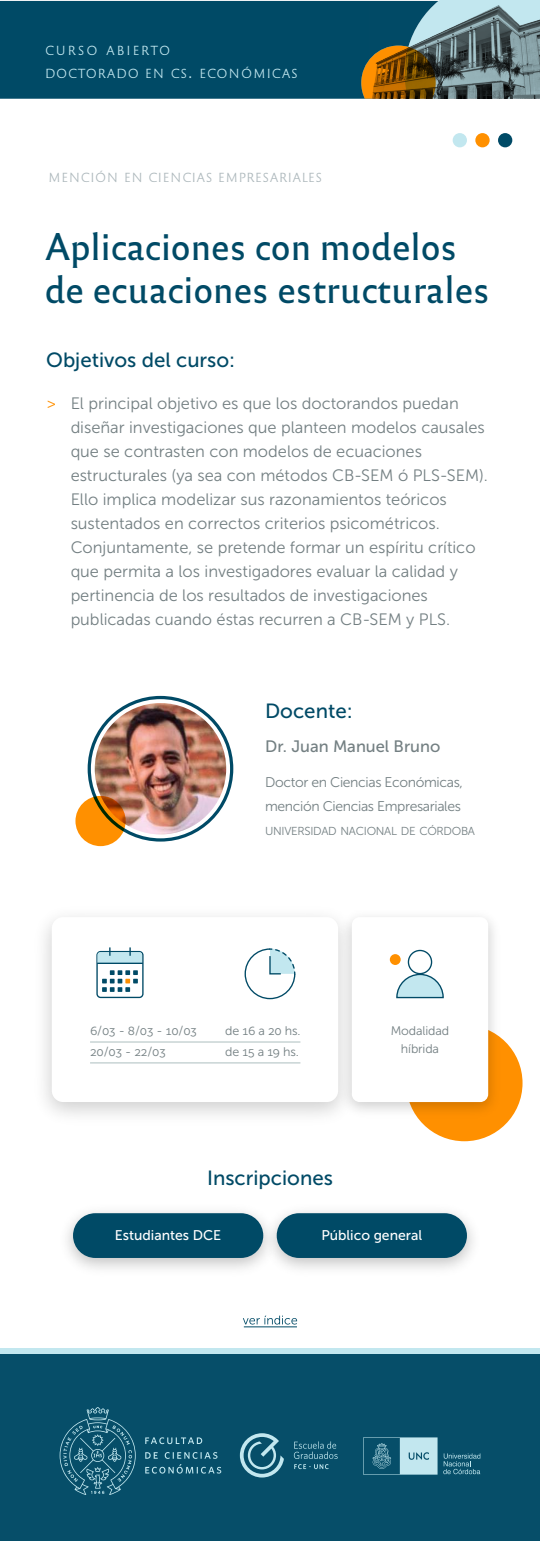
<style>
.page{position:relative;width:540px;height:1541px;background:#fff}
.page>*{position:absolute;margin:0;border:0;box-sizing:border-box;transform-origin:0 0}
.t1{font:36px/43.2px "Reforma 2018 Gris";color:#004a66}
.t2{font:20.5px "Museo Sans 500";color:#004a66}
.t3{font:16.5px/24px "Museo Sans 300";color:#737f82}
.t4{font:16.5px "Museo Sans 500";color:#737f82}
.t5{font:16.5px "Museo Sans 300";color:#ff9000}
.t6{font:14px/24px "Museo Sans 300";letter-spacing:-.025em;color:#737f82}
.t7{font:14px "Museo Sans 500";color:#fff}
.t8{font:12.5px/21px "Museo Sans 300";letter-spacing:-.01em;color:#737f82}
.t9{font:12.25px/22.5px "Reforma 2018 Blanca";letter-spacing:.075em;color:#c2e7ef}
.t10{font:12.25px "Reforma 2018 Blanca";letter-spacing:.045em;color:#adb8bc}
.t11{font:11.55px "Museo Sans 300";letter-spacing:-.025em;color:#737f82}
.s1{font-size:17.5px}
</style>
<div class="page">
<div style="left:0;top:1px;width:361px;height:98px;background:#004a66"></div>
<svg style="left:361px;top:1px;width:179px;height:98px"></svg>
<div style="left:406px;top:1025px;width:117px;height:116px;background:#ff9000;border-radius:50%"></div>
<svg style="left:88px;top:696px;width:145px;height:146px"></svg>
<svg style="left:91px;top:699px;width:139px;height:139px"></svg>
<img style="left:95px;top:703px;width:131px;height:131px;border-radius:66px">
<svg style="left:75px;top:796px;width:51px;height:50px;fill:#ff9000"></svg>
<img style="left:67px;top:1211px;width:189px;height:58px">
<div style="left:73px;top:1213px;width:190px;height:45px;background:#004a66;border-radius:22px"></div>
<img style="left:256px;top:1211px;width:217px;height:58px">
<div style="left:277px;top:1213px;width:190px;height:45px;background:#004a66;border-radius:22px"></div>
<div style="left:453px;top:133px;width:14px;height:14px;background:#c2e7ef;border-radius:50%"></div>
<div style="left:475px;top:133px;width:15px;height:14px;background:#ff9000;border-radius:50%"></div>
<div style="left:498px;top:133px;width:14px;height:14px;background:#004a66;border-radius:50%"></div>
<div style="left:0;top:1354px;width:540px;height:187px;background:#064e69"></div>
<svg style="left:60px;top:1407px;width:161px;height:88px"></svg>
<svg style="left:363px;top:1437px;width:117px;height:38px"></svg>
<svg style="left:294px;top:1441px;width:44px;height:28px"></svg>
<svg style="left:240px;top:1433px;width:44px;height:45px"></svg>
<div style="left:0;top:1348px;width:540px;height:6px;background:#c2e7ef"></div>
<img style="left:334px;top:913px;width:172px;height:211px">
<div style="left:352px;top:917px;width:136px;height:185px;background:#fff;border-radius:8px"></div>
<div style="left:96px;top:951px;width:48px;height:47px;border:1px solid #004a66;border-radius:4px"></div>
<svg style="left:102px;top:970px;width:36px;height:22px"></svg>
<hr style="left:97px;top:963px;width:46px;height:1px;background:#004a66">
<svg style="left:97px;top:947px;width:45px;height:16px"></svg>
<svg style="left:244px;top:948px;width:52px;height:52px"></svg>
<div style="left:408px;top:950px;width:24px;height:24px;border:1px solid #004a66;border-radius:50%"></div>
<svg style="left:396px;top:973px;width:48px;height:26px"></svg>
<div style="left:390px;top:954px;width:11px;height:11px;background:#ff9000;border-radius:50%"></div>
<hr style="left:90px;top:1042px;width:210px;height:1px;background:#acbebf">
<hr style="left:90px;top:1063px;width:210px;height:1px;background:#acbebf">
<svg style="left:243px;top:1316px;width:54px;height:9px"></svg>
<hr style="left:244px;top:1327px;width:53px;height:1px;background:#004a66">
<p class="t9" style="left:45px;top:40px;width:254px">CURSO ABIERTO<br>DOCTORADO EN CS<span class="s1">.</span> ECONÓMICAS</p>
<p class="t10" style="left:48px;top:170px;width:276px">MENCIÓN EN CIENCIAS EMPRESARIALES</p>
<h1 class="t1" style="left:45px;top:225px;width:447px">Aplicaciones con modelos de ecuaciones estructurales</h1>
<p class="t2" style="left:46px;top:349px;width:191px">Objetivos del curso:</p>
<p class="t3" style="left:71px;top:392px;width:419px">El principal objetivo es que los doctorandos puedan diseñar investigaciones que planteen modelos causales que se contrasten con modelos de ecuaciones estructurales (ya sea con métodos CB-SEM ó PLS-SEM).<br>Ello implica modelizar sus razonamientos teóricos sustentados en correctos criterios psicométricos.<br>Conjuntamente, se pretende formar un espíritu crítico que permita a los investigadores evaluar la calidad y pertinencia de los resultados de investigaciones publicadas cuando éstas recurren a CB-SEM y PLS.</p>
<p class="t5" style="left:46px;top:395px;width:11px">&gt;</p>
<p class="t2" style="left:265px;top:699px;width:89px">Docente:</p>
<p class="t4" style="left:265px;top:737px;width:177px">Dr. Juan Manuel Bruno</p>
<p class="t6" style="left:265px;top:770px;width:199px">Doctor en Ciencias Económicas, mención Ciencias Empresariales</p>
<p class="t11" style="left:265px;top:825px;width:211px">UNIVERSIDAD NACIONAL DE CÓRDOBA</p>
<p class="t8" style="left:90px;top:1021px;width:108px">6/03 - 8/03 - 10/03<br>20/03 - 22/03</p>
<p class="t8" style="left:225px;top:1021px;width:77px">de 16 a 20 hs. de 15 a 19 hs.</p>
<p class="t2" style="left:207px;top:1167px;width:127px">Inscripciones</p>
<p class="t8" style="left:391px;top:1022px;width:60px;line-height:17.5px;text-align:center">Modalidad híbrida</p>
<p class="t7" style="left:115px;top:1227px;width:108px">Estudiantes DCE</p>
<p class="t7" style="left:321px;top:1227px;width:102px">Público general</p>
</div>
